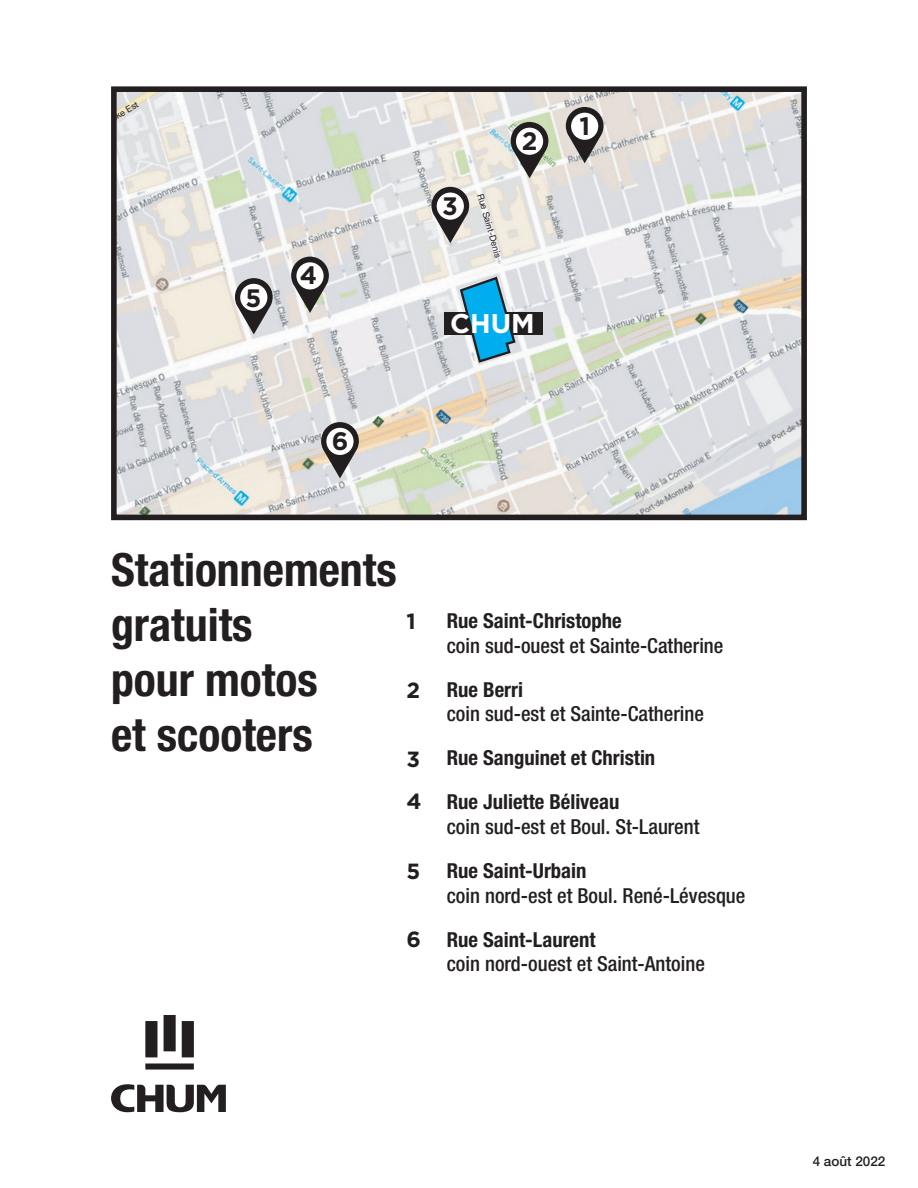
<style>
.page{position:relative;width:918px;height:1188px;background:#fff}
.page>*{position:absolute;margin:0;border:0;box-sizing:border-box;transform-origin:0 0}
.t1{font:700 condensed 45.75px/54.9px "Helvetica Neue";color:#231f20}
.t2{font:700 27.15px "Gotham";color:#fff}
.t3{font:700 25.2px "Gotham";color:#231f20}
.t4{font:700 21.9px "Gotham";color:#231f20}
.t5{font:500 condensed 20.7px/24.8px "Helvetica Neue";color:#231f20}
.t6{font:700 condensed 20.7px "Helvetica Neue";color:#231f20}
.t7{font:500 13.5px "Helvetica Neue";color:#231f20}
.t8{font:9.15px "Helvetica Neue";color:#231f20}
.s1{font-weight:700}
</style>
<div class="page">
<img style="left:118px;top:462px;width:236px;height:51px">
<img style="left:118px;top:421px;width:308px;height:41px">
<img style="left:426px;top:93px;width:374px;height:420px">
<img style="left:498px;top:166px;width:302px;height:347px">
<img style="left:570px;top:248px;width:230px;height:265px">
<img style="left:643px;top:332px;width:157px;height:181px">
<img style="left:118px;top:93px;width:332px;height:328px">
<img style="left:118px;top:93px;width:254px;height:292px">
<img style="left:715px;top:415px;width:85px;height:98px">
<img style="left:118px;top:93px;width:176px;height:214px">
<img style="left:787px;top:498px;width:13px;height:15px">
<img style="left:118px;top:93px;width:98px;height:51px">
<img style="left:145px;top:465px;width:98px;height:48px">
<img style="left:137px;top:507px;width:21px;height:6px">
<div style="left:444px;top:312px;width:98px;height:23px;background:#231f20"></div>
<svg style="left:460px;top:277px;width:56px;height:86px"></svg>
<svg style="left:431px;top:187px;width:38px;height:56px"></svg>
<svg style="left:291px;top:257px;width:38px;height:56px"></svg>
<svg style="left:235px;top:278px;width:38px;height:56px"></svg>
<svg style="left:511px;top:122px;width:37px;height:56px"></svg>
<svg style="left:566px;top:107px;width:38px;height:56px"></svg>
<svg style="left:321px;top:422px;width:38px;height:56px"></svg>
<div style="left:111px;top:86px;width:696px;height:434px;border:6px solid #231f20"></div>
<svg style="left:145px;top:1015px;width:49px;height:55px"></svg>
<svg style="left:111px;top:1084px;width:115px;height:29px"></svg>
<p class="t3" style="left:246px;top:282px;width:17px">5</p>
<p class="t3" style="left:300px;top:260px;width:19px">4</p>
<p class="t3" style="left:332px;top:426px;width:18px">6</p>
<p class="t3" style="left:442px;top:191px;width:17px">3</p>
<p class="t8" style="left:487px;top:192px;width:67px;rotate:74deg">Rue Saint-Denis</p>
<p class="t3" style="left:522px;top:126px;width:17px">2</p>
<p class="t2" style="left:450px;top:307px;width:86px">CHUM</p>
<p class="t3" style="left:579px;top:111px;width:12px">1</p>
<p class="t1" style="left:111px;top:542px;width:287px">Stationnements gratuits<br>pour motos<br>et scooters</p>
<p class="t4" style="left:406px;top:608px;width:11px">1</p>
<p class="t4" style="left:406px;top:676px;width:15px">2</p>
<p class="t4" style="left:406px;top:746px;width:15px">3</p>
<p class="t4" style="left:406px;top:788px;width:17px">4</p>
<p class="t4" style="left:406px;top:858px;width:15px">5</p>
<p class="t4" style="left:406px;top:926px;width:16px">6</p>
<p class="t5" style="left:447px;top:608px;width:278px"><span class="s1">Rue Saint-Christophe<br></span>coin sud-ouest et Sainte-Catherine</p>
<p class="t5" style="left:447px;top:677px;width:259px"><span class="s1">Rue Berri<br></span>coin sud-est et Sainte-Catherine</p>
<p class="t6" style="left:447px;top:745px;width:210px">Rue Sanguinet et Christin</p>
<p class="t5" style="left:447px;top:789px;width:254px"><span class="s1">Rue Juliette Béliveau<br></span>coin sud-est et Boul. St-Laurent</p>
<p class="t5" style="left:447px;top:858px;width:300px"><span class="s1">Rue Saint-Urbain<br></span>coin nord-est et Boul. René-Lévesque</p>
<p class="t5" style="left:447px;top:927px;width:260px"><span class="s1">Rue Saint-Laurent<br></span>coin nord-ouest et Saint-Antoine</p>
<p class="t7" style="left:813px;top:1153px;width:74px">4 août 2022</p>
</div>
